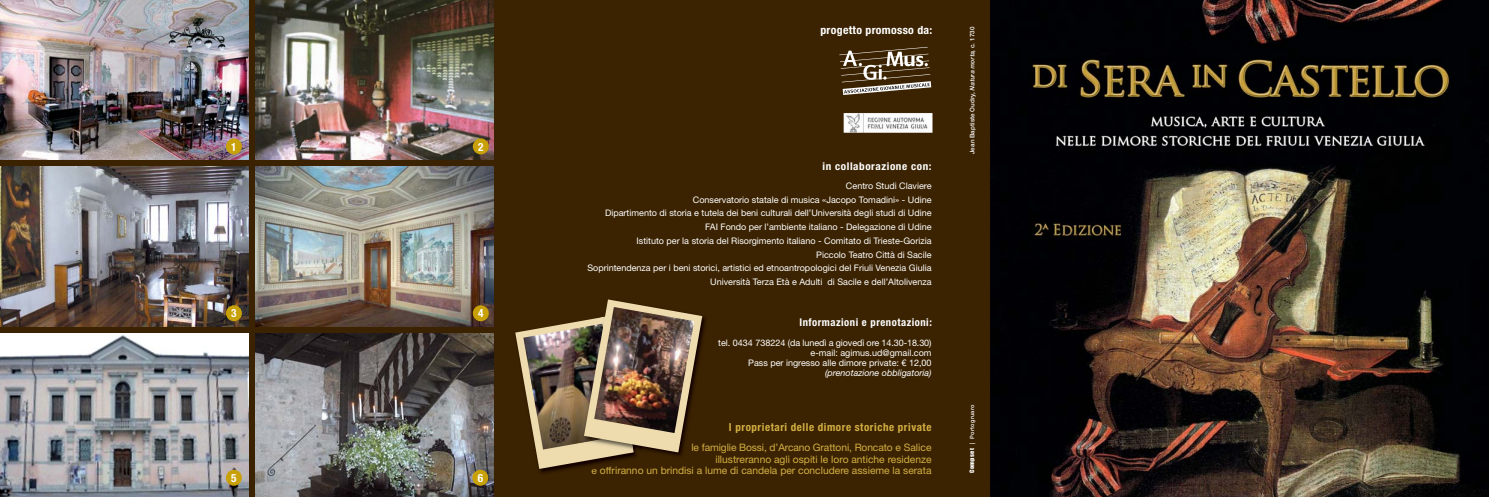
<style>
.page{position:relative;width:1489px;height:497px;background:#fff}
.page>*{position:absolute;margin:0;border:0;box-sizing:border-box;transform-origin:0 0}
.t1{font:700 condensed 11.25px "Helvetica Neue";letter-spacing:.025em;color:#fff;scale:1.05 1}
.t2{font:700 condensed 11.25px "Helvetica Neue";letter-spacing:.025em;color:#fff}
.t3{font:700 condensed 11px "Helvetica Neue";letter-spacing:.05em;color:#d3af42}
.t4{font:700 condensed 10.62px "Helvetica Neue";letter-spacing:.05em;color:#fff}
.t5{font:700 condensed 10.62px "Helvetica Neue";letter-spacing:.05em;color:#fff;scale:1.05 1}
.t6{font:10.25px/11.9px "Helvetica Neue";color:#d3af42;text-align:right}
.t7{font:9px/13.8px "Helvetica Neue";color:#fff;text-align:right}
.t8{font:italic 9px "Helvetica Neue";color:#fff}
.t9{font:500 6.25px "Helvetica Neue";letter-spacing:.01em;color:#fff}
.t10{font:500 5.62px "Helvetica Neue";letter-spacing:.05em;color:#fff}
.s1{font-style:italic}
.s2{font-family:"Impact";font-weight:400}
</style>
<div class="page">
<svg style="left:0;top:0;width:494px;height:496px;background:#473116"></svg>
<img style="left:0;top:0;width:248px;height:159px">
<img style="left:255px;top:0;width:239px;height:159px">
<img style="left:0;top:167px;width:248px;height:159px">
<img style="left:255px;top:167px;width:239px;height:159px">
<img style="left:255px;top:333px;width:239px;height:163px">
<div style="left:226px;top:138px;width:16px;height:16px;background:#c8a008;border-radius:50%"></div>
<div style="left:494px;top:0;width:498px;height:496px;background:#3b2302"></div>
<div style="left:473px;top:138px;width:16px;height:16px;background:#c8a008;border-radius:50%"></div>
<div style="left:226px;top:305px;width:16px;height:16px;background:#c8a008;border-radius:50%"></div>
<div style="left:473px;top:305px;width:16px;height:16px;background:#c8a008;border-radius:50%"></div>
<div style="left:472px;top:469px;width:16px;height:16px;background:#c8a008;border-radius:50%"></div>
<img style="left:990px;top:0;width:498px;height:496px">
<svg style="left:839px;top:47px;width:92px;height:48px"></svg>
<img style="left:843px;top:113px;width:89px;height:20px">
<img style="left:0;top:333px;width:248px;height:163px">
<div style="left:226px;top:469px;width:16px;height:16px;background:#c8a008;border-radius:50%"></div>
<img style="left:539px;top:468px;width:57px;height:5px">
<img style="left:515px;top:299px;width:187px;height:169px">
<img style="left:594px;top:306px;width:100px;height:126px">
<p class="t2" style="left:231px;top:142px;width:7px">1</p>
<p class="t2" style="left:478px;top:142px;width:7px">2</p>
<p class="t2" style="left:231px;top:309px;width:7px">3</p>
<p class="t2" style="left:478px;top:309px;width:7px">4</p>
<p class="t2" style="left:231px;top:473px;width:7px">5</p>
<p class="t2" style="left:477px;top:473px;width:7px">6</p>
<p class="t1" style="left:820px;top:26px;width:108px">progetto promosso da:</p>
<p class="t5" style="left:822px;top:162px;width:105px">in collaborazione con:</p>
<p class="t7" style="left:587px;top:179px;width:346px">Centro Studi Claviere<br>Conservatorio statale di musica «Jacopo Tomadini» - Udine<br>Dipartimento di storia e tutela dei beni culturali dell’Università degli studi di Udine<br>FAI Fondo per l’ambiente italiano - Delegazione di Udine<br>Istituto per la storia del Risorgimento italiano - Comitato di Trieste-Gorizia<br>Piccolo Teatro Città di Sacile<br>Soprintendenza per i beni storici, artistici ed etnoantropologici del Friuli Venezia Giulia Università Terza Età e Adulti di Sacile e dell’Altolivenza</p>
<p class="t4" style="left:799px;top:318px;width:134px">Informazioni e prenotazioni:</p>
<p class="t7" style="left:718px;top:338px;width:215px;line-height:10px">tel. 0434 738224 (da lunedì a giovedì ore 14.30-18.30) e-mail: agimus.ud@gmail.com<br>Pass per ingresso alle dimore private: € 12,00</p>
<p class="t8" style="left:825px;top:369px;width:108px">(prenotazione obbligatoria)</p>
<p class="t3" style="left:729px;top:423px;width:204px">I proprietari delle dimore storiche private</p>
<p class="t6" style="left:591px;top:441px;width:341px">le famiglie Bossi, d’Arcano Grattoni, Roncato e Salice<br>illustreranno agli ospiti le loro antiche residenze<br>e offriranno un brindisi a lume di candela per concludere assieme la serata</p>
<p class="t9" style="left:970px;top:154px;width:128px;rotate:-90deg">Jean Baptiste Oudry, <span class="s1">Natura morta</span>, c. 1730</p>
<p class="t10" style="left:969px;top:472px;width:70px;rotate:-90deg"><span class="s2">Compset</span> | Portogruaro</p>
</div>
